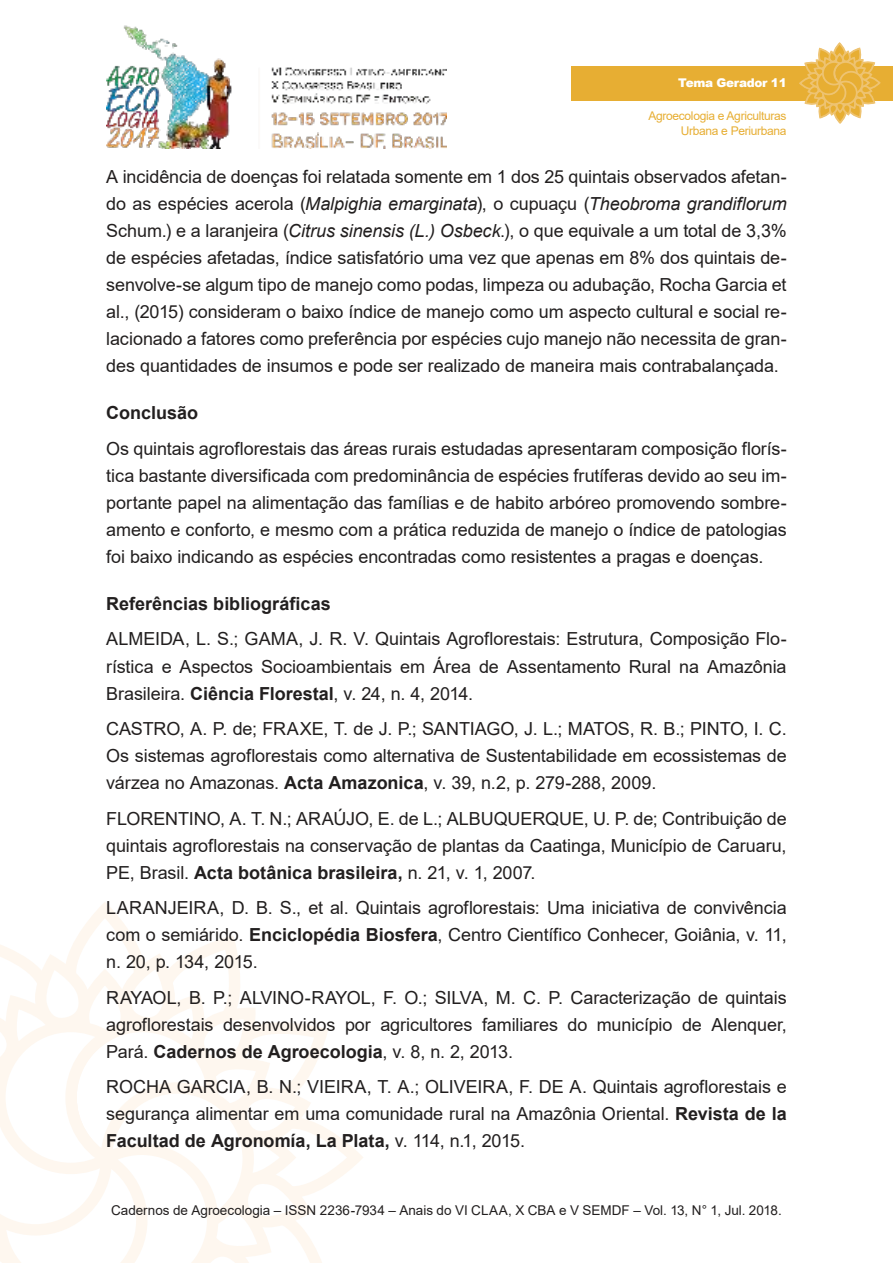
<style>
.page{position:relative;width:893px;height:1263px;background:#fff}
.page>*{position:absolute;margin:0;border:0;box-sizing:border-box;transform-origin:0 0}
.t1{font:18px/27px "Arial";letter-spacing:-.005em;color:#221f1f;text-align:justify}
.t2{font:700 18px "Arial";color:#221f1f}
.t3{font:13.5px "Arial";color:#221f1f}
.t4{font:12px/14.4px "Arial";letter-spacing:-.025em;color:#e7ae33;text-align:right}
.t5{font:900 12px "Arial";letter-spacing:-.025em;color:#fff}
.s1{font-style:italic}
.s2{font-weight:700}
</style>
<div class="page">
<img style="left:106px;top:25px;width:340px;height:124px">
<svg style="left:0;top:910px;width:363px;height:353px"></svg>
<div style="left:571px;top:66px;width:322px;height:34px;background:#e7ae33"></div>
<svg style="left:798px;top:43px;width:83px;height:81px"></svg>
<p class="t5" style="left:678px;top:76px;width:110px">Tema Gerador 11</p>
<p class="t4" style="left:648px;top:110px;width:140px">Agroecologia e Agriculturas<br>Urbana e Periurbana</p>
<p class="t1" style="left:106px;top:165px;width:682px">A incidência de doenças foi relatada somente em 1 dos 25 quintais observados afetan&shy;do as espécies acerola (<span class="s1">Malpighia emarginata</span>), o cupuaçu (<span class="s1">Theobroma grandiflorum </span>Schum.) e a laranjeira (<span class="s1">Citrus sinensis (L.) Osbeck</span>.), o que equivale a um total de 3,3% de espécies afetadas, índice satisfatório uma vez que apenas em 8% dos quintais de&shy;senvolve-se algum tipo de manejo como podas, limpeza ou adubação, Rocha Garcia et al., (2015) consideram o baixo índice de manejo como um aspecto cultural e social re&shy;lacionado a fatores como preferência por espécies cujo manejo não necessita de gran&shy;des quantidades de insumos e pode ser realizado de maneira mais contrabalançada.</p>
<p class="t2" style="left:106px;top:406px;width:93px">Conclusão</p>
<p class="t1" style="left:106px;top:437px;width:682px">Os quintais agroflorestais das áreas rurais estudadas apresentaram composição florís&shy;tica bastante diversificada com predominância de espécies frutíferas devido ao seu im&shy;portante papel na alimentação das famílias e de habito arbóreo promovendo sombre&shy;amento e conforto, e mesmo com a prática reduzida de manejo o índice de patologias foi baixo indicando as espécies encontradas como resistentes a pragas e doenças.</p>
<p class="t2" style="left:106px;top:597px;width:226px">Referências bibliográficas</p>
<p class="t1" style="left:106px;top:627px;width:682px">ALMEIDA, L. S.; GAMA, J. R. V. Quintais Agroflorestais: Estrutura, Composição Flo&shy;rística e Aspectos Socioambientais em Área de Assentamento Rural na Amazônia Brasileira. <span class="s2">Ciência Florestal</span>, v. 24, n. 4, 2014.</p>
<p class="t1" style="left:106px;top:717px;width:682px">CASTRO, A. P. de; FRAXE, T. de J. P.; SANTIAGO, J. L.; MATOS, R. B.; PINTO, I. C.<br>Os sistemas agroflorestais como alternativa de Sustentabilidade em ecossistemas de várzea no Amazonas. <span class="s2">Acta Amazonica</span>, v. 39, n.2, p. 279-288, 2009.</p>
<p class="t1" style="left:106px;top:806px;width:682px">FLORENTINO, A. T. N.; ARAÚJO, E. de L.; ALBUQUERQUE, U. P. de; Contribuição de quintais agroflorestais na conservação de plantas da Caatinga, Município de Caruaru, PE, Brasil. <span class="s2">Acta botânica brasileira,</span> n. 21, v. 1, 2007.</p>
<p class="t1" style="left:106px;top:896px;width:682px">LARANJEIRA, D. B. S., et al. Quintais agroflorestais: Uma iniciativa de convivência com o semiárido. <span class="s2">Enciclopédia Biosfera</span>, Centro Científico Conhecer, Goiânia, v. 11, n. 20, p. 134, 2015.</p>
<p class="t1" style="left:106px;top:985px;width:682px">RAYAOL, B. P.; ALVINO-RAYOL, F. O.; SILVA, M. C. P. Caracterização de quintais agroflorestais desenvolvidos por agricultores familiares do município de Alenquer, Pará. <span class="s2">Cadernos de Agroecologia</span>, v. 8, n. 2, 2013.</p>
<p class="t1" style="left:106px;top:1075px;width:682px">ROCHA GARCIA, B. N.; VIEIRA, T. A.; OLIVEIRA, F. DE A. Quintais agroflorestais e segurança alimentar em uma comunidade rural na Amazônia Oriental. <span class="s2">Revista de la Facultad de Agronomía, La Plata,</span> v. 114, n.1, 2015.</p>
<p class="t3" style="left:111px;top:1205px;width:672px">Cadernos de Agroecologia – ISSN 2236-7934 – Anais do VI CLAA, X CBA e V SEMDF – Vol. 13, N° 1, Jul. 2018.</p>
</div>
